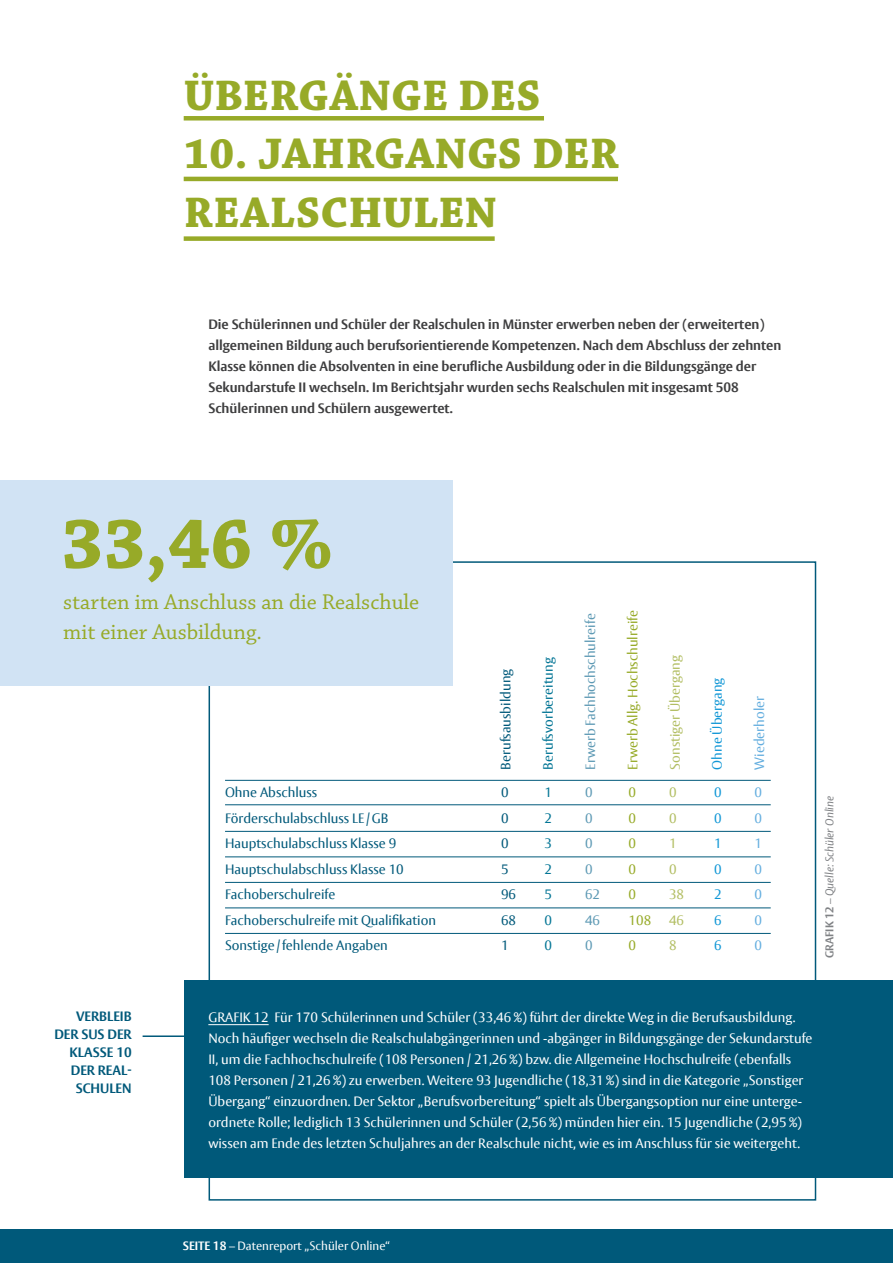
<style>
.page{position:relative;width:893px;height:1263px;background:#fff}
.page>*{position:absolute;margin:0;border:0;box-sizing:border-box;transform-origin:0 0}
.t1{font:700 75px "Chaparral Pro";color:#97aa28}
.HL2_-_Kapitelübersch{font:700 45px "Chaparral Pro";letter-spacing:.005em;color:#97aa28}
.t2{font:22.5px/30px "Chaparral Pro";color:#97aa28}
.Fließtext_weiß{font:13.5px/21px "Vesta Pro";color:#fff}
.HL3_-_Intro{font:700 13.5px/21px "Vesta Pro";color:#3e3e3f}
.t3{font:13.5px "Vesta Pro";color:#00597a}
.HL4_-_Grafik_Fragest{font:700 13.5px/18px "Vesta Pro";color:#00597a;text-align:right}
.t4{font:13.5px "Vesta Pro";color:#97aa28}
.t5{font:13.5px "Vesta Pro";color:#5d99b4}
.t6{font:13.5px "Vesta Pro";color:#b2be63}
.t7{font:13.5px "Vesta Pro";color:#037595}
.t8{font:13.5px "Vesta Pro";color:#1197d6}
.t9{font:13.5px "Vesta Pro";color:#64aedf}
.t10{font:12px "Vesta Pro";color:#fff}
.t11{font:italic 11.25px "Vesta Pro";color:#808285}
.s1{font-weight:700;font-style:normal}
.s2{font-weight:700}
</style>
<div class="page">
<div style="left:0;top:1229px;width:893px;height:34px;background:#00597a"></div>
<div style="left:209px;top:561px;width:607px;height:639px;background:#fff;border:2px solid #00597a"></div>
<hr style="left:225px;top:804px;width:546px;height:1px;background:#00597a">
<hr style="left:225px;top:780px;width:546px;height:1px;background:#00597a">
<hr style="left:225px;top:831px;width:546px;height:1px;background:#00597a">
<hr style="left:225px;top:857px;width:546px;height:1px;background:#00597a">
<hr style="left:225px;top:882px;width:546px;height:1px;background:#00597a">
<hr style="left:225px;top:908px;width:546px;height:1px;background:#00597a">
<hr style="left:225px;top:933px;width:546px;height:1px;background:#00597a">
<div style="left:184px;top:116px;width:360px;height:5px;background:#97aa28"></div>
<hr style="left:184px;top:177px;width:434px;height:4px;background:#97aa28">
<div style="left:184px;top:236px;width:311px;height:5px;background:#97aa28"></div>
<div style="left:184px;top:981px;width:709px;height:197px;background:#00597a"></div>
<hr style="left:143px;top:1035px;width:113px;height:2px;background:#00597a">
<hr style="left:208px;top:1024px;width:61px;height:1px;background:#fff">
<div style="left:0;top:480px;width:452px;height:206px;background:#d1e3f4"></div>
<p class="HL2_-_Kapitelübersch" style="left:184px;top:69px;width:358px">ÜBERGÄNGE DES</p>
<p class="HL2_-_Kapitelübersch" style="left:184px;top:128px;width:436px">10. JAHRGANGS DER</p>
<p class="HL2_-_Kapitelübersch" style="left:184px;top:186px;width:314px">REALSCHULEN</p>
<p class="HL3_-_Intro" style="left:208px;top:313px;width:574px">Die Schülerinnen und Schüler der Realschulen in Münster erwerben neben der (erweiterten) allgemeinen Bildung auch berufsorientierende Kompetenzen. Nach dem Abschluss der zehnten Klasse können die Absolventen in eine berufliche Ausbildung oder in die Bildungsgänge der Sekundarstufe II wechseln. Im Berichtsjahr wurden sechs Realschulen mit insgesamt 508<br>Schülerinnen und Schülern ausgewertet.</p>
<p class="t1" style="left:61px;top:500px;width:274px">33,46 %</p>
<p class="t2" style="left:63px;top:587px;width:358px">starten im Anschluss an die Realschule mit einer Ausbildung.</p>
<p class="t3" style="left:498px;top:769px;width:102px;rotate:-90deg">Berufsausbildung</p>
<p class="t7" style="left:540px;top:769px;width:114px;rotate:-90deg">Berufsvorbereitung</p>
<p class="t5" style="left:582px;top:769px;width:157px;rotate:-90deg">Erwerb Fachhochschulreife</p>
<p class="t4" style="left:624px;top:769px;width:161px;rotate:-90deg">Erwerb Allg. Hochschulreife</p>
<p class="t6" style="left:667px;top:769px;width:116px;rotate:-90deg">Sonstiger Übergang</p>
<p class="t8" style="left:709px;top:769px;width:93px;rotate:-90deg">Ohne Übergang</p>
<p class="t9" style="left:751px;top:769px;width:75px;rotate:-90deg">Wiederholer</p>
<p class="t3" style="left:225px;top:784px;width:94px">Ohne Abschluss</p>
<p class="t3" style="left:501px;top:784px;width:9px">0</p>
<p class="t7" style="left:545px;top:784px;width:9px">1</p>
<p class="t5" style="left:585px;top:784px;width:9px">0</p>
<p class="t4" style="left:629px;top:784px;width:9px">0</p>
<p class="t6" style="left:669px;top:784px;width:9px">0</p>
<p class="t8" style="left:714px;top:784px;width:9px">0</p>
<p class="t9" style="left:755px;top:784px;width:9px">0</p>
<p class="t3" style="left:225px;top:810px;width:165px">Förderschulabschluss LE /GB</p>
<p class="t3" style="left:501px;top:810px;width:9px">0</p>
<p class="t7" style="left:545px;top:810px;width:9px">2</p>
<p class="t5" style="left:585px;top:810px;width:9px">0</p>
<p class="t4" style="left:629px;top:810px;width:9px">0</p>
<p class="t6" style="left:669px;top:810px;width:9px">0</p>
<p class="t8" style="left:714px;top:810px;width:9px">0</p>
<p class="t9" style="left:755px;top:810px;width:9px">0</p>
<p class="t3" style="left:225px;top:835px;width:173px">Hauptschulabschluss Klasse 9</p>
<p class="t3" style="left:501px;top:835px;width:9px">0</p>
<p class="t7" style="left:545px;top:835px;width:9px">3</p>
<p class="t5" style="left:585px;top:835px;width:9px">0</p>
<p class="t4" style="left:629px;top:835px;width:9px">0</p>
<p class="t6" style="left:669px;top:835px;width:9px">1</p>
<p class="t8" style="left:714px;top:835px;width:9px">1</p>
<p class="t9" style="left:755px;top:835px;width:9px">1</p>
<p class="t3" style="left:225px;top:861px;width:180px">Hauptschulabschluss Klasse 10</p>
<p class="t3" style="left:501px;top:861px;width:9px">5</p>
<p class="t7" style="left:545px;top:861px;width:9px">2</p>
<p class="t5" style="left:585px;top:861px;width:9px">0</p>
<p class="t4" style="left:629px;top:861px;width:9px">0</p>
<p class="t6" style="left:669px;top:861px;width:9px">0</p>
<p class="t8" style="left:714px;top:861px;width:9px">0</p>
<p class="t9" style="left:755px;top:861px;width:9px">0</p>
<p class="t3" style="left:225px;top:886px;width:112px">Fachoberschulreife</p>
<p class="t3" style="left:501px;top:886px;width:17px">96</p>
<p class="t7" style="left:545px;top:886px;width:9px">5</p>
<p class="t5" style="left:585px;top:886px;width:17px">62</p>
<p class="t4" style="left:629px;top:886px;width:9px">0</p>
<p class="t6" style="left:669px;top:886px;width:17px">38</p>
<p class="t8" style="left:714px;top:886px;width:9px">2</p>
<p class="t9" style="left:755px;top:886px;width:9px">0</p>
<p class="t3" style="left:225px;top:912px;width:212px">Fachoberschulreife mit Qualifikation</p>
<p class="t3" style="left:501px;top:912px;width:17px">68</p>
<p class="t7" style="left:545px;top:912px;width:9px">0</p>
<p class="t5" style="left:585px;top:912px;width:17px">46</p>
<p class="t4" style="left:629px;top:912px;width:24px">108</p>
<p class="t6" style="left:669px;top:912px;width:17px">46</p>
<p class="t8" style="left:714px;top:912px;width:9px">6</p>
<p class="t9" style="left:755px;top:912px;width:9px">0</p>
<p class="t3" style="left:225px;top:937px;width:164px">Sonstige/fehlende Angaben</p>
<p class="t3" style="left:501px;top:937px;width:9px">1</p>
<p class="t7" style="left:545px;top:937px;width:9px">0</p>
<p class="t5" style="left:585px;top:937px;width:9px">0</p>
<p class="t4" style="left:629px;top:937px;width:9px">0</p>
<p class="t6" style="left:669px;top:937px;width:9px">8</p>
<p class="t8" style="left:714px;top:937px;width:9px">6</p>
<p class="t9" style="left:755px;top:937px;width:9px">0</p>
<p class="t11" style="left:823px;top:958px;width:164px;rotate:-90deg"><span class="s1">GRAFIK 12</span> – Quelle: Schüler Online</p>
<p class="HL4_-_Grafik_Fragest" style="left:54px;top:1007px;width:79px">VERBLEIB<br>DER SUS DER</p>
<p class="HL4_-_Grafik_Fragest" style="left:69px;top:1043px;width:64px">KLASSE 10</p>
<p class="HL4_-_Grafik_Fragest" style="left:71px;top:1061px;width:62px">DER REAL-</p>
<p class="HL4_-_Grafik_Fragest" style="left:76px;top:1079px;width:57px">SCHULEN</p>
<p class="Fließtext_weiß" style="left:208px;top:1006px;width:606px">GRAFIK 12 Für 170 Schülerinnen und Schüler (33,46 %) führt der direkte Weg in die Berufsausbildung.<br>Noch häufiger wechseln die Realschulabgängerinnen und -abgänger in Bildungsgänge der Sekundarstufe II, um die Fachhochschulreife (108 Personen / 21,26 %) bzw. die Allgemeine Hochschulreife (ebenfalls 108 Personen / 21,26 %) zu erwerben. Weitere 93 Jugendliche (18,31 %) sind in die Kategorie „Sonstiger Übergang“ einzuordnen. Der Sektor „Berufsvorbereitung“ spielt als Übergangsoption nur eine unterge&shy;ordnete Rolle; lediglich 13 Schülerinnen und Schüler (2,56 %) münden hier ein. 15 Jugendliche (2,95 %) wissen am Ende des letzten Schuljahres an der Realschule nicht, wie es im Anschluss für sie weitergeht.</p>
<p class="t10" style="left:183px;top:1238px;width:209px"><span class="s2">SEITE 18</span> – Datenreport „Schüler Online“</p>
</div>
